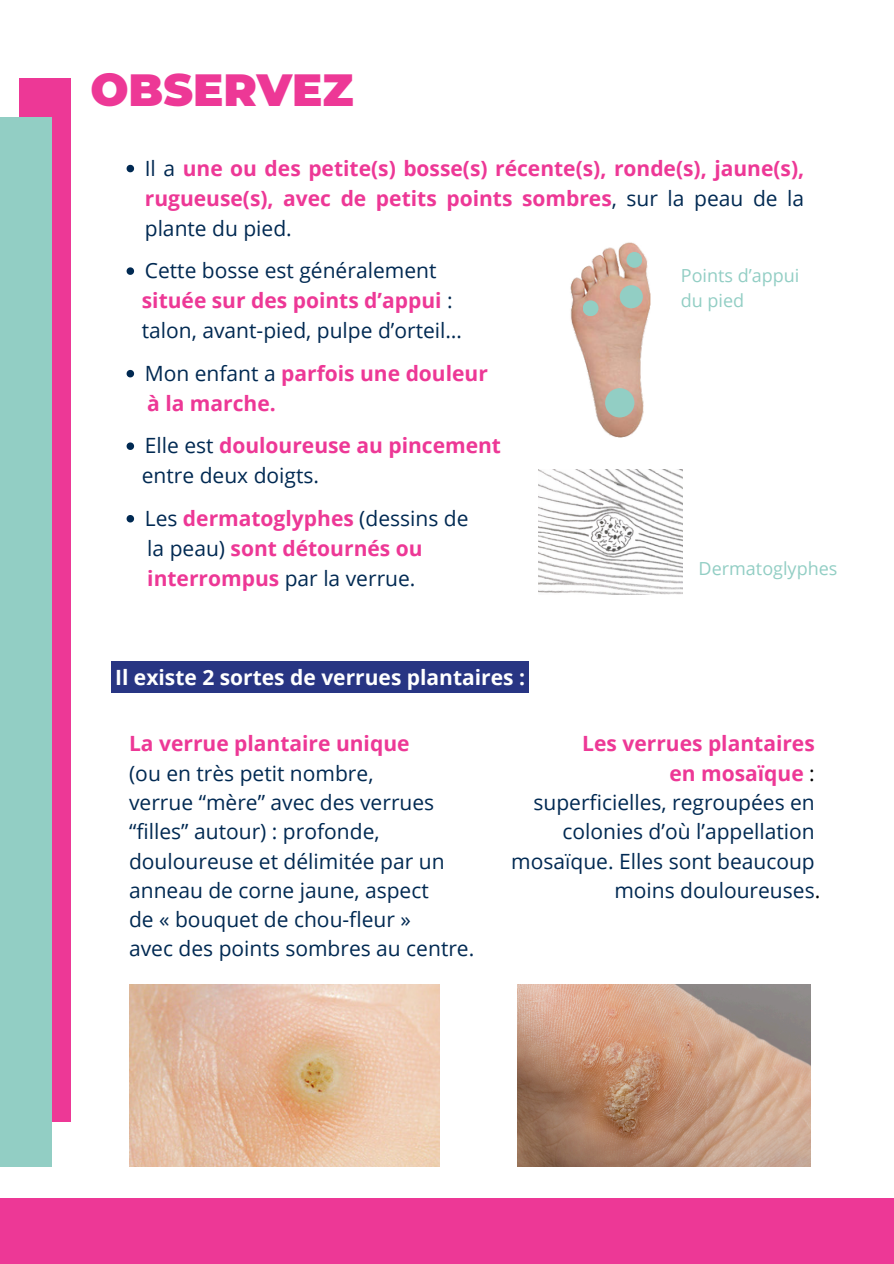
<style>
.page{position:relative;width:894px;height:1264px;background:#fff}
.page>*{position:absolute;margin:0;border:0;box-sizing:border-box;transform-origin:0 0}
.t1{font:900 45px "Montserrat";color:#ed3896}
.t2{font:21px/29.2px "Open Sans";color:#002952}
.t3{font:700 21px/30px "Open Sans";color:#ed3896;text-align:justify}
.t4{font:700 21px "Open Sans";color:#fff}
.t5{font:18px "Open Sans";color:#92cec4}
.s1{font-weight:400;color:#002952}
.s2{font-weight:700;color:#ed3896}
.s3{color:#000}
</style>
<div class="page">
<div style="left:0;top:1197px;width:893px;height:66px;background:#ed3896"></div>
<div style="left:19px;top:78px;width:51px;height:1043px;background:#ed3896"></div>
<div style="left:0;top:118px;width:51px;height:1048px;background:#92cec4"></div>
<svg style="left:126px;top:165px;width:8px;height:7px"></svg>
<svg style="left:126px;top:267px;width:8px;height:8px"></svg>
<svg style="left:126px;top:370px;width:8px;height:7px"></svg>
<svg style="left:126px;top:442px;width:8px;height:8px"></svg>
<svg style="left:126px;top:515px;width:8px;height:7px"></svg>
<img style="left:570px;top:242px;width:80px;height:195px">
<div style="left:605px;top:388px;width:29px;height:29px;background:#92cec4;border-radius:50%"></div>
<div style="left:619px;top:285px;width:23px;height:23px;background:#92cec4;border-radius:50%"></div>
<div style="left:626px;top:252px;width:16px;height:16px;background:#92cec4;border-radius:50%"></div>
<div style="left:582px;top:300px;width:16px;height:16px;background:#92cec4;border-radius:50%"></div>
<img style="left:129px;top:984px;width:310px;height:182px">
<img style="left:538px;top:469px;width:144px;height:125px">
<img style="left:517px;top:984px;width:293px;height:182px">
<div style="left:112px;top:661px;width:416px;height:32px;background:#283583"></div>
<p class="t1" style="left:90px;top:62px;width:264px">OBSERVEZ</p>
<h1 class="t3" style="left:145px;top:153px;width:660px"><span class="s1">Il a</span> une ou des petite(s) bosse(s) récente(s), ronde(s), jaune(s), rugueuse(s), avec de petits points sombres<span class="s1">, sur la peau de la plante du pied.</span></h1>
<p class="t2" style="left:145px;top:255px;width:293px">Cette bosse est généralement</p>
<p class="t2" style="left:142px;top:285px;width:321px;line-height:30px"><span class="s2">située sur des points d’appui</span> : talon, avant-pied, pulpe d’orteil…</p>
<h3 class="t3" style="left:145px;top:358px;width:344px"><span class="s1">Mon enfant a</span> parfois une douleur</h3>
<p class="t3" style="left:147px;top:388px;width:130px">à la marche.</p>
<h2 class="t3" style="left:145px;top:430px;width:358px"><span class="s1">Elle est</span> douloureuse au pincement</h2>
<p class="t2" style="left:142px;top:460px;width:179px">entre deux doigts.</p>
<h3 class="t3" style="left:145px;top:503px;width:325px"><span class="s1">Les</span> dermatoglyphes <span class="s1">(dessins de</span></h3>
<p class="t3" style="left:147px;top:533px;width:277px"><span class="s1">la peau)</span> sont détournés ou interrompus <span class="s1">par la verrue.</span></p>
<h2 class="t5" style="left:680px;top:263px;width:120px">Points d’appui</h2>
<h3 class="t5" style="left:680px;top:288px;width:65px">du pied</h3>
<p class="t5" style="left:698px;top:556px;width:140px">Dermatoglyphes</p>
<p class="t4" style="left:115px;top:662px;width:411px">Il existe 2 sortes de verrues plantaires :</p>
<h3 class="t2" style="left:129px;top:728px;width:346px"><span class="s2">La verrue plantaire unique<br></span>(ou en très petit nombre,<br>verrue “mère” avec des verrues “filles” autour) : profonde, douloureuse et délimitée par un anneau de corne jaune, aspect<br>de « bouquet de chou-fleur »<br>avec des points sombres au centre.</h3>
<p class="t2" style="left:511px;top:728px;width:310px;text-align:right"><span class="s2">Les verrues plantaires<br>en mosaïque</span> <span class="s3">:<br></span>superficielles, regroupées en colonies d’où l’appellation mosaïque. Elles sont beaucoup moins douloureuses<span class="s3">.</span></p>
</div>
